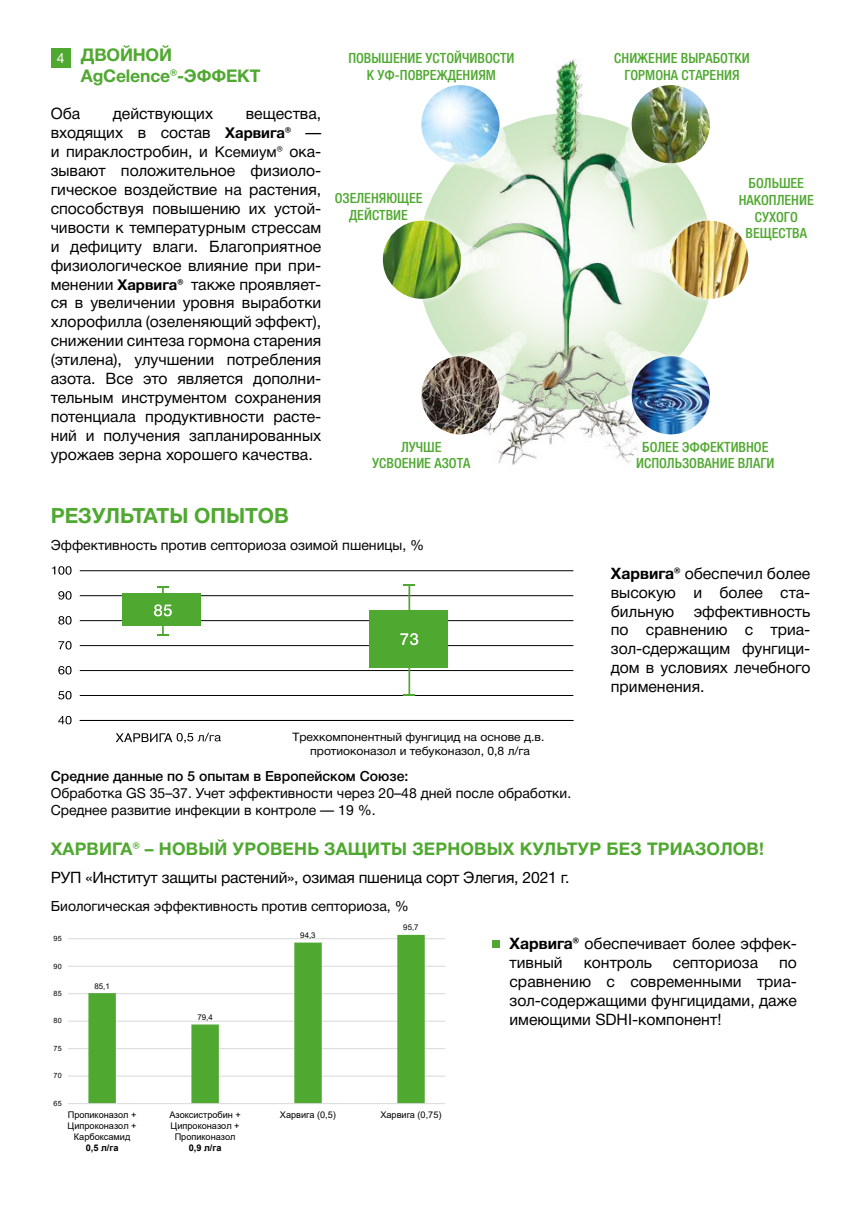
<style>
.page{position:relative;width:859px;height:1221px;background:#fff}
.page>*{position:absolute;margin:0;border:0;box-sizing:border-box;transform-origin:0 0}
.t1{font:700 21px "Helvetica Neue Cyr";color:#4fa830}
.t2{font:700 17.5px "Helvetica Neue Cyr";letter-spacing:.01em;color:#4fa830}
.t3{font:700 17.5px/21px "Helvetica Neue Cyr";letter-spacing:-.01em;color:#4fa830}
.t4{font:15.75px/18.9px "Helvetica Neue Cyr";color:#000;text-align:justify}
.t5{font:14px/16.8px "Helvetica Neue Cyr";color:#000}
.t6{font:500 condensed 14px/16.8px "Helvetica Neue LTCYR";color:#4fa830;text-align:center}
.t7{font:500 14px "Helvetica Neue Cyr";color:#000}
.t8{font:11.72px/14px "Helvetica Neue Cyr";color:#000;text-align:center;scale:1.04 1}
.t9{font:9.1px/11px "Arial";color:#000;text-align:center}
.t10{font:700 9.1px "Arial";color:#000}
.t11{font:7.88px "Arial";letter-spacing:.005em;color:#000}
.t12{font:7.17px "Arial";color:#000}
.s1{font-weight:700;font-size:14.88px}
.s2{font-size:14.88px}
.s3{font-weight:700}
</style>
<div class="page">
<div style="left:417px;top:113px;width:296px;height:296px;background:#cfe6c4;border-radius:50%"></div>
<img style="left:443px;top:59px;width:223px;height:406px">
<svg style="left:477px;top:139px;width:34px;height:34px"></svg>
<div style="left:500px;top:162px;width:21px;height:21px;background:#eaf2e3;border-radius:50%"></div>
<svg style="left:509px;top:171px;width:17px;height:17px"></svg>
<div style="left:490px;top:152px;width:26px;height:26px;background:linear-gradient(to right,#edf5e8,#f1f7ed);border-radius:50%"></div>
<div style="left:414px;top:78px;width:91px;height:91px;background:#fff;opacity:.75"></div>
<img style="left:421px;top:85px;width:78px;height:78px;border-radius:39px">
<svg style="left:477px;top:346px;width:34px;height:34px"></svg>
<svg style="left:500px;top:336px;width:21px;height:21px"></svg>
<div style="left:509px;top:331px;width:17px;height:17px;background:#f1f7ec;border-radius:50%"></div>
<div style="left:490px;top:341px;width:26px;height:27px;background:#f2f7ed;border-radius:50%"></div>
<div style="left:414px;top:350px;width:91px;height:91px;background:#fff;opacity:.75"></div>
<img style="left:421px;top:356px;width:78px;height:78px;border-radius:39px">
<div style="left:443px;top:243px;width:34px;height:33px;background:#eef5e9;border-radius:50%"></div>
<div style="left:472px;top:249px;width:20px;height:21px;background:#f3f8ef;border-radius:50%"></div>
<div style="left:482px;top:251px;width:18px;height:17px;background:#f7faf5;border-radius:50%"></div>
<svg style="left:459px;top:246px;width:26px;height:27px"></svg>
<div style="left:376px;top:214px;width:91px;height:91px;background:#fff;opacity:.75"></div>
<img style="left:383px;top:221px;width:78px;height:78px;border-radius:39px">
<div style="left:653px;top:243px;width:34px;height:33px;background:#eef5e9;border-radius:50%"></div>
<div style="left:638px;top:249px;width:21px;height:21px;background:#f4f8ef;border-radius:50%"></div>
<div style="left:630px;top:251px;width:18px;height:17px;background:#f7faf5;border-radius:50%"></div>
<div style="left:645px;top:246px;width:27px;height:27px;background:#f7faf5;border-radius:50%"></div>
<div style="left:663px;top:214px;width:91px;height:91px;background:#fff;opacity:.75"></div>
<img style="left:670px;top:221px;width:78px;height:78px;border-radius:39px">
<svg style="left:620px;top:139px;width:33px;height:34px"></svg>
<svg style="left:609px;top:162px;width:21px;height:21px"></svg>
<svg style="left:604px;top:171px;width:17px;height:17px"></svg>
<svg style="left:614px;top:152px;width:26px;height:26px"></svg>
<div style="left:624px;top:79px;width:91px;height:91px;background:#fff;opacity:.75"></div>
<img style="left:631px;top:85px;width:78px;height:78px;border-radius:39px">
<div style="left:620px;top:346px;width:33px;height:34px;background:#e8f2e2;border-radius:50%"></div>
<div style="left:609px;top:336px;width:21px;height:21px;background:#ebf3e4;border-radius:50%"></div>
<div style="left:604px;top:331px;width:17px;height:17px;background:#f0f6eb;border-radius:50%"></div>
<div style="left:614px;top:341px;width:26px;height:27px;background:#f2f7ed;border-radius:50%"></div>
<div style="left:624px;top:349px;width:91px;height:91px;background:#fff;opacity:.75"></div>
<img style="left:631px;top:356px;width:78px;height:78px;border-radius:39px">
<div style="left:51px;top:49px;width:19px;height:19px;background:#4fa830"></div>
<svg style="left:58px;top:716px;width:13px;height:8px"></svg>
<svg style="left:58px;top:691px;width:13px;height:8px"></svg>
<svg style="left:58px;top:666px;width:13px;height:8px"></svg>
<svg style="left:58px;top:641px;width:13px;height:8px"></svg>
<svg style="left:58px;top:616px;width:13px;height:8px"></svg>
<svg style="left:58px;top:591px;width:13px;height:8px"></svg>
<svg style="left:52px;top:566px;width:19px;height:8px"></svg>
<hr style="left:80px;top:720px;width:493px;height:1px;background:#000">
<hr style="left:80px;top:695px;width:493px;height:1px;background:#000">
<hr style="left:80px;top:670px;width:493px;height:1px;background:#000">
<hr style="left:80px;top:645px;width:493px;height:1px;background:#000">
<hr style="left:80px;top:620px;width:493px;height:1px;background:#000">
<hr style="left:80px;top:595px;width:493px;height:1px;background:#000">
<hr style="left:80px;top:570px;width:493px;height:1px;background:#000">
<div style="left:122px;top:593px;width:79px;height:32px;background:#4fa830"></div>
<div style="left:369px;top:610px;width:78px;height:58px;background:#4fa830"></div>
<svg style="left:154px;top:604px;width:18px;height:12px"></svg>
<svg style="left:400px;top:633px;width:18px;height:12px"></svg>
<hr style="left:162px;top:586px;width:2px;height:49px;background:#4fa830">
<svg style="left:157px;top:634px;width:11px;height:2px"></svg>
<hr style="left:408px;top:585px;width:2px;height:110px;background:#4fa830">
<svg style="left:403px;top:584px;width:12px;height:2px"></svg>
<svg style="left:403px;top:694px;width:12px;height:2px"></svg>
<svg style="left:116px;top:732px;width:105px;height:11px"></svg>
<hr style="left:68px;top:921px;width:377px;height:1px;background:#d9d9d9">
<hr style="left:68px;top:938px;width:377px;height:1px;background:#d9d9d9">
<hr style="left:68px;top:965px;width:377px;height:1px;background:#d9d9d9">
<hr style="left:68px;top:993px;width:377px;height:1px;background:#d9d9d9">
<hr style="left:68px;top:1020px;width:377px;height:1px;background:#d9d9d9">
<hr style="left:68px;top:1048px;width:377px;height:1px;background:#d9d9d9">
<hr style="left:68px;top:1075px;width:377px;height:1px;background:#d9d9d9">
<svg style="left:88px;top:934px;width:336px;height:169px"></svg>
<hr style="left:68px;top:1103px;width:377px;height:1px;background:#d9d9d9">
<div style="left:491px;top:940px;width:8px;height:8px;background:#4fa830"></div>
<p class="t3" style="left:81px;top:44px;width:181px;text-indent:-24px"><sub>4</sub> ДВОЙНОЙ<br>AgCelence®-ЭФФЕКТ</p>
<p class="t4" style="left:51px;top:104px;width:31px">Оба</p>
<p class="t4" style="left:113px;top:104px;width:102px">действующих</p>
<p class="t4" style="left:51px;top:104px;width:272px;text-indent:195px">вещества, входящих в состав <span class="s1">Харвига®</span> — и пираклостробин, и <span class="s2">Ксемиум®</span> ока&shy;зывают положительное физиоло&shy;гическое воздействие на растения, способствуя повышению их устой&shy;чивости к температурным стрессам и дефициту влаги. Благоприятное физиологическое влияние при при&shy;менении <span class="s1">Харвига®</span> также проявляет&shy;ся в увеличении уровня выработки хлорофилла (озеленяющий эффект), снижении синтеза гормона старения (этилена), улучшении потребления азота. Все это является дополни&shy;тельным инструментом сохранения потенциала продуктивности расте&shy;ний и получения запланированных урожаев зерна хорошего качества.</p>
<p class="t6" style="left:348px;top:50px;width:168px">ПОВЫШЕНИЕ УСТОЙЧИВОСТИ<br>К УФ-ПОВРЕЖДЕНИЯМ</p>
<p class="t6" style="left:334px;top:190px;width:89px">ОЗЕЛЕНЯЮЩЕЕ<br>ДЕЙСТВИЕ</p>
<p class="t6" style="left:372px;top:438px;width:100px">ЛУЧШЕ<br>УСВОЕНИЕ АЗОТА</p>
<h1 class="t1" style="left:51px;top:503px;width:239px">РЕЗУЛЬТАТЫ ОПЫТОВ</h1>
<p class="t5" style="left:51px;top:537px;width:375px">Эффективность против септориоза озимой пшеницы, %</p>
<p class="t8" style="left:292px;top:729px;width:244px">Tрехкомпонентный фунгицид на основе д.в. протиоконазол и тебуконазол, 0,8 л/га</p>
<p class="t7" style="left:51px;top:768px;width:359px">Средние данные по 5 опытам в Европейском Союзе:</p>
<p class="t5" style="left:51px;top:784px;width:522px">Обработка GS 35–37. Учет эффективности через 20–48 дней после обработки.<br>Среднее развитие инфекции в контроле — 19 %.</p>
<p class="t6" style="left:614px;top:50px;width:137px">СНИЖЕНИЕ ВЫРАБОТКИ<br>ГОРМОНА СТАРЕНИЯ</p>
<p class="t6" style="left:738px;top:175px;width:76px">БОЛЬШЕЕ<br>НАКОПЛЕНИЕ<br>СУХОГО<br>ВЕЩЕСТВА</p>
<p class="t6" style="left:636px;top:438px;width:140px">БОЛЕЕ ЭФФЕКТИВНОЕ<br>ИСПОЛЬЗОВАНИЕ ВЛАГИ</p>
<p class="t4" style="left:610px;top:564px;width:201px"><span class="s3">Харвига®</span> обеспечил более высокую и более ста&shy;бильную эффективность по сравнению с триа&shy;зол-сдержащим фунгици&shy;дом в условиях лечебного применения.</p>
<p class="t2" style="left:51px;top:839px;width:714px">ХАРВИГА® – НОВЫЙ УРОВЕНЬ ЗАЩИТЫ ЗЕРНОВЫХ КУЛЬТУР БЕЗ ТРИАЗОЛОВ!</p>
<p class="t4" style="left:51px;top:868px;width:520px">РУП «Институт защиты растений», озимая пшеница сорт Элегия, 2021 г.</p>
<p class="t5" style="left:51px;top:898px;width:359px">Биологическая эффективность против септориоза, %</p>
<p class="t12" style="left:50px;top:906px;width:14px">100</p>
<p class="t12" style="left:54px;top:933px;width:10px">95</p>
<p class="t12" style="left:54px;top:961px;width:10px">90</p>
<p class="t12" style="left:54px;top:988px;width:10px">85</p>
<p class="t12" style="left:54px;top:1015px;width:10px">80</p>
<p class="t12" style="left:54px;top:1043px;width:10px">75</p>
<p class="t12" style="left:54px;top:1070px;width:10px">70</p>
<p class="t12" style="left:54px;top:1098px;width:10px">65</p>
<p class="t11" style="left:94px;top:980px;width:17px">85,1</p>
<p class="t9" style="left:68px;top:1108px;width:70px">Пропиконазол +<br>Ципроконазол +<br>Карбоксамид</p>
<p class="t10" style="left:86px;top:1141px;width:34px">0,5 л/га</p>
<p class="t11" style="left:197px;top:1011px;width:17px">79,4</p>
<p class="t9" style="left:169px;top:1108px;width:73px">Азоксистробин +<br>Ципроконазол +<br>Пропиконазол</p>
<p class="t10" style="left:189px;top:1141px;width:34px">0,9 л/га</p>
<p class="t11" style="left:300px;top:929px;width:17px">94,3</p>
<p class="t11" style="left:403px;top:922px;width:17px">95,7</p>
<p class="t9" style="left:280px;top:1108px;width:57px">Харвига (0,5)</p>
<p class="t9" style="left:380px;top:1108px;width:63px">Харвига (0,75)</p>
<p class="t4" style="left:509px;top:934px;width:289px"><span class="s3">Харвига®</span> обеспечивает более эффек&shy;тивный</p>
<p class="t4" style="left:583px;top:953px;width:70px">контроль</p>
<p class="t4" style="left:672px;top:953px;width:87px">септориоза</p>
<p class="t4" style="left:509px;top:953px;width:289px;text-indent:269px">по сравнению с современными триа&shy;зол-содержащими фунгицидами, даже имеющими SDHI-компонент!</p>
</div>
